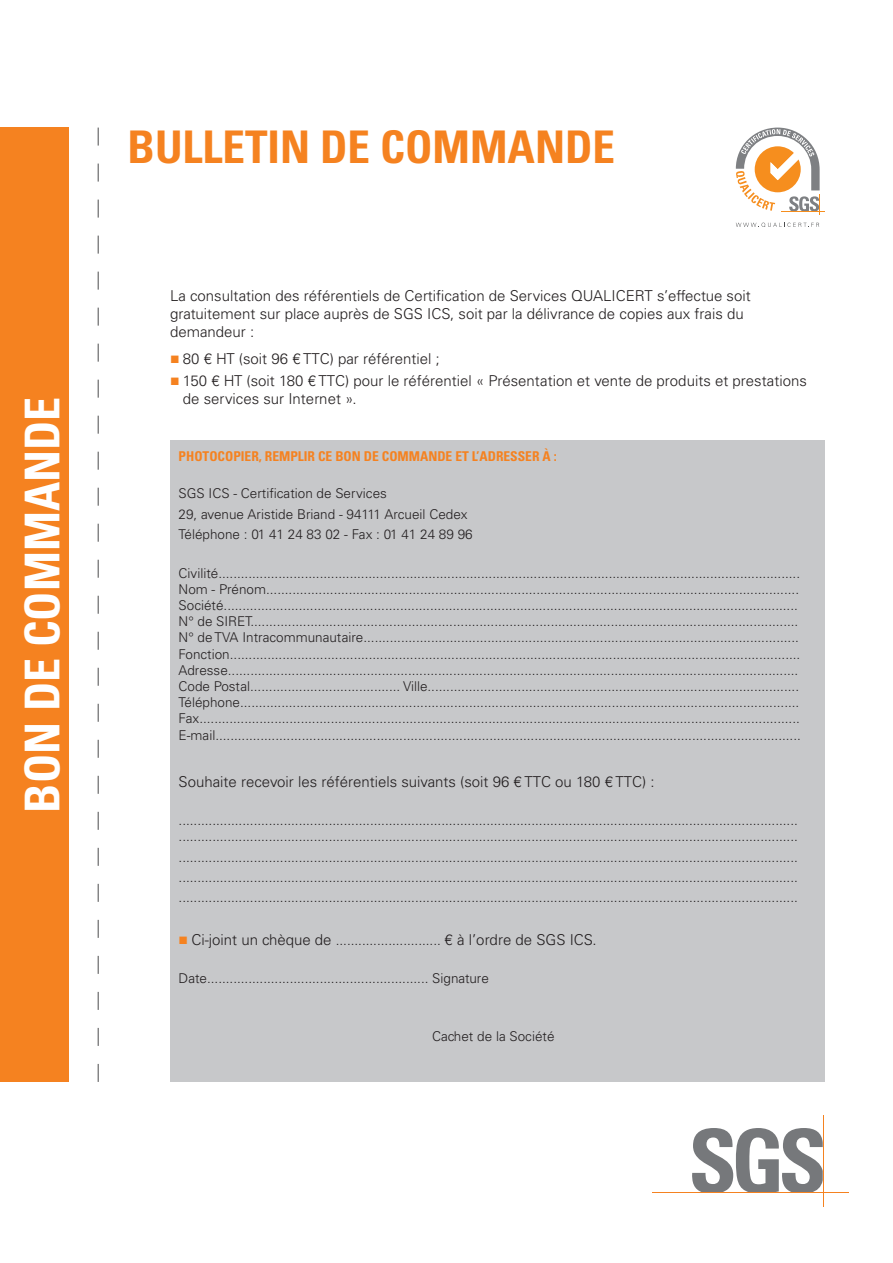
<style>
.page{position:relative;width:893px;height:1263px;background:#fff}
.page>*{position:absolute;margin:0;border:0;box-sizing:border-box;transform-origin:0 0}
.t1{font:700 condensed 48px "Univers";color:#fff}
.t2{font:700 condensed 45px "Univers";color:#f58220}
.t3{font:300 15px/18px "Univers";color:#231f20}
.t4{font:300 13.5px/16.2px "Univers";color:#231f20}
.t5{font:700 condensed 13.5px "Univers";color:#f58220}
.s1{color:#f58220}
.s2{font-size:13.5px}
</style>
<div class="page">
<div style="left:0;top:128px;width:68px;height:954px;background:#f58220"></div>
<svg style="left:692px;top:1128px;width:131px;height:64px"></svg>
<hr style="left:652px;top:1192px;width:197px;height:1px;background:#f58220">
<hr style="left:823px;top:1115px;width:1px;height:92px;background:#f58220">
<svg style="left:98px;top:128px;width:1px;height:954px"></svg>
<hr style="left:781px;top:211px;width:44px;height:1px;background:#f68e1e">
<svg style="left:736px;top:128px;width:84px;height:87px"></svg>
<svg style="left:736px;top:223px;width:83px;height:4px"></svg>
<div style="left:170px;top:440px;width:655px;height:642px;background:#c7c8ca"></div>
<h1 class="t1" style="left:13px;top:813px;width:413px;rotate:-90deg">BONDECOMMANDE</h1>
<h2 class="t2" style="left:128px;top:120px;width:489px">BULLETIN DE COMMANDE</h2>
<p class="t3" style="left:170px;top:287px;width:582px">La consultation des référentiels de Certification de Services QUALICERT s’effectue soit gratuitement sur place auprès de SGS ICS, soit par la délivrance de copies aux frais du demandeur :</p>
<p class="t3" style="left:170px;top:349px;width:271px"><span class="s1">■</span> 80 € HT (soit 96 € TTC) par référentiel ;</p>
<p class="t3" style="left:183px;top:371px;width:626px;text-indent:-13px"><span class="s1">■</span> 150 € HT (soit 180 € TTC) pour le référentiel « Présentation et vente de produits et prestations de services sur Internet ».</p>
<p class="t5" style="left:179px;top:448px;width:380px">PHOTOCOPIER, REMPLIR CE BON DE COMMANDE ET L’ADRESSER À :</p>
<p class="t4" style="left:179px;top:483px;width:296px;line-height:20.4px">SGS ICS - Certification de Services<br>29, avenue Aristide Briand - 94111 Arcueil Cedex<br>Téléphone : 01 41 24 83 02 - Fax : 01 41 24 89 96</p>
<p class="t4" style="left:179px;top:565px;width:624px">Civilité...........................................................................................................................................................<br>Nom - Prénom..............................................................................................................................................<br>Société.........................................................................................................................................................<br>N° de SIRET..................................................................................................................................................<br>N° de TVA Intracommunautaire....................................................................................................................<br>Fonction........................................................................................................................................................<br>Adresse........................................................................................................................................................<br>Code Postal........................................ Ville...................................................................................................<br>Téléphone.....................................................................................................................................................<br>Fax................................................................................................................................................................<br>E-mail............................................................................................................................................................</p>
<p class="t3" style="left:179px;top:773px;width:477px">Souhaite recevoir les référentiels suivants (soit 96 € TTC ou 180 € TTC) :</p>
<p class="t4" style="left:179px;top:812px;width:621px">..................................................................................................................................................................... .....................................................................................................................................................................</p>
<p class="t4" style="left:179px;top:846px;width:621px;line-height:20.4px;text-align:justify">..................................................................................................................................................................... ..................................................................................................................................................................... .....................................................................................................................................................................</p>
<p class="t3" style="left:179px;top:931px;width:420px"><span class="s1">■</span> Ci-joint un chèque de <span class="s2">............................</span> € à l’ordre de SGS ICS.</p>
<p class="t4" style="left:179px;top:970px;width:312px">Date........................................................... Signature</p>
<p class="t4" style="left:432px;top:1028px;width:124px">Cachet de la Société</p>
</div>
